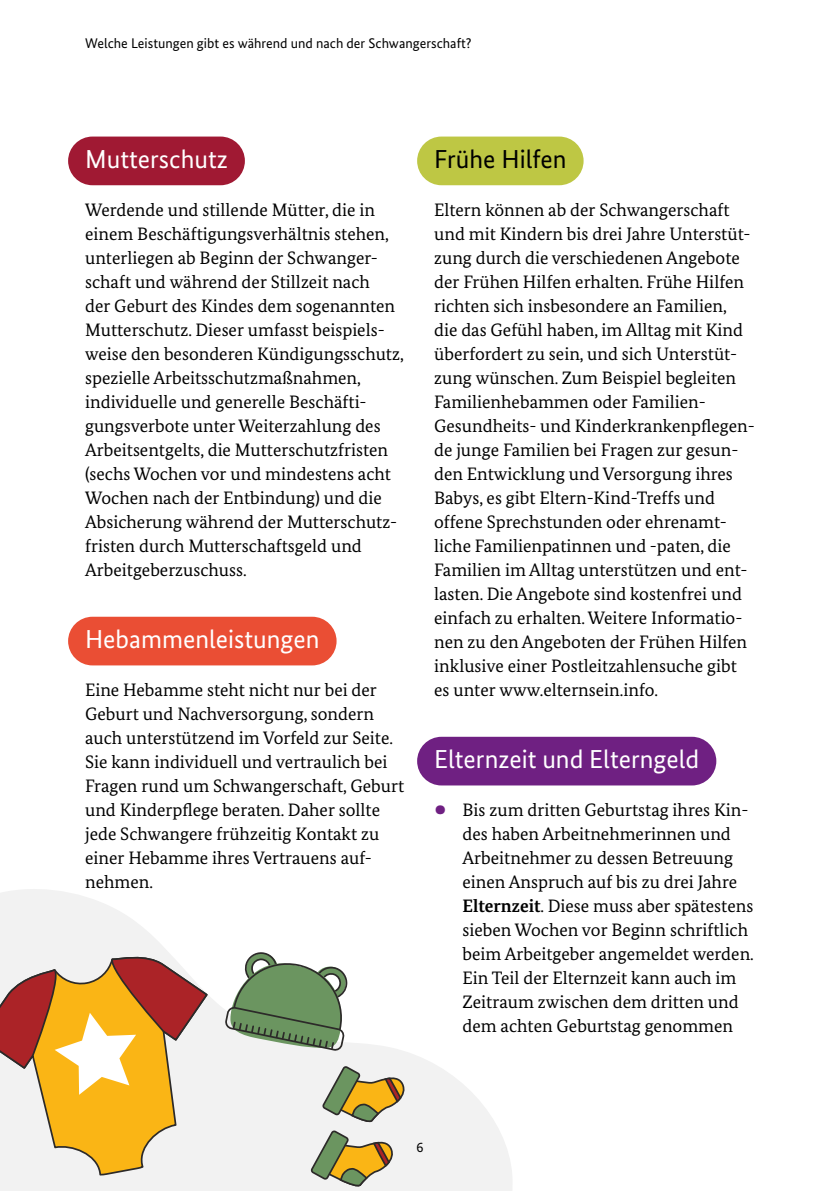
<style>
.page{position:relative;width:840px;height:1191px;background:#fff}
.page>*{position:absolute;margin:0;border:0;box-sizing:border-box;transform-origin:0 0}
.NCD_23_B-HL_H2-viol-Head_1Z{font:26px "Bundes Sans";color:#fff}
.NCD_23_B-HL_H2-rot-Head_1Z{font:26px "Bundes Sans";color:#fff}
.NCD_23_B-HL_H2-hellrot-Head_1Z{font:26px "Bundes Sans";color:#fff}
.NCD_23_B-HL_H2-gruen-Head_1Z{font:26px "Bundes Sans";color:#000}
.P_Fließtext_Serif_9pt{font:18px/24px "Bundes Serif";color:#000}
.t1{font:14px "Bundes Sans";color:#000}
.s1{font-family:"Bundes Sans";font-weight:700;font-size:32px;color:#6f2082}
.s2{font-weight:700}
</style>
<div class="page">
<svg style="left:0;top:889px;width:512px;height:302px"></svg>
<div style="left:68px;top:137px;width:177px;height:48px;background:#a01933;border-radius:24px"></div>
<div style="left:68px;top:617px;width:268px;height:48px;background:#ea4e34;border-radius:24px"></div>
<div style="left:417px;top:137px;width:166px;height:48px;background:#bec744;border-radius:24px"></div>
<div style="left:417px;top:737px;width:299px;height:48px;background:#6f2082;border-radius:24px"></div>
<svg style="left:0;top:1094px;width:209px;height:82px"></svg>
<svg style="left:0;top:950px;width:209px;height:144px"></svg>
<svg style="left:225px;top:951px;width:123px;height:100px"></svg>
<svg style="left:309px;top:1064px;width:99px;height:125px"></svg>
<p class="t1" style="left:85px;top:35px;width:388px">Welche Leistungen gibt es während und nach der Schwangerschaft?</p>
<h2 class="NCD_23_B-HL_H2-hellrot-Head_1Z" style="left:85px;top:143px;width:144px">Mutterschutz</h2>
<p class="P_Fließtext_Serif_9pt" style="left:85px;top:198px;width:320px">Werdende und stillende Mütter, die in einem Beschäftigungsverhältnis stehen, unterliegen ab Beginn der Schwanger&shy;schaft und während der Stillzeit nach<br>der Geburt des Kindes dem sogenannten Mutterschutz. Dieser umfasst beispiels&shy;weise den besonderen Kündigungsschutz, spezielle Arbeitsschutzmaßnahmen, individuelle und generelle Beschäfti&shy;gungsverbote unter Weiterzahlung des Arbeitsentgelts, die Mutterschutzfristen (sechs Wochen vor und mindestens acht Wochen nach der Entbindung) und die Absicherung während der Mutterschutz&shy;fristen durch Mutterschaftsgeld und Arbeitgeberzuschuss.</p>
<h2 class="NCD_23_B-HL_H2-rot-Head_1Z" style="left:85px;top:623px;width:236px">Hebammenleistungen</h2>
<p class="P_Fließtext_Serif_9pt" style="left:85px;top:678px;width:320px">Eine Hebamme steht nicht nur bei der Geburt und Nachversorgung, sondern auch unterstützend im Vorfeld zur Seite.<br>Sie kann individuell und vertraulich bei Fragen rund um Schwangerschaft, Geburt und Kinderpflege beraten. Daher sollte jede Schwangere frühzeitig Kontakt zu einer Hebamme ihres Vertrauens auf&shy;nehmen.</p>
<h2 class="NCD_23_B-HL_H2-gruen-Head_1Z" style="left:434px;top:143px;width:134px">Frühe Hilfen</h2>
<p class="P_Fließtext_Serif_9pt" style="left:434px;top:198px;width:322px">Eltern können ab der Schwangerschaft und mit Kindern bis drei Jahre Unterstüt&shy;zung durch die verschiedenen Angebote der Frühen Hilfen erhalten. Frühe Hilfen richten sich insbesondere an Familien, die das Gefühl haben, im Alltag mit Kind überfordert zu sein, und sich Unterstüt&shy;zung wünschen. Zum Beispiel begleiten Familienhebammen oder Familien-Gesundheits- und Kinderkrankenpflegen&shy;de junge Familien bei Fragen zur gesun&shy;den Entwicklung und Versorgung ihres Babys, es gibt Eltern-Kind-Treffs und offene Sprechstunden oder ehrenamt&shy;liche Familienpatinnen und -paten, die Familien im Alltag unterstützen und ent&shy;lasten. Die Angebote sind kostenfrei und einfach zu erhalten. Weitere Informatio&shy;nen zu den Angeboten der Frühen Hilfen inklusive einer Postleitzahlensuche gibt es unter www.elternsein.info.</p>
<h2 class="NCD_23_B-HL_H2-viol-Head_1Z" style="left:434px;top:743px;width:266px">Elternzeit und Elterngeld</h2>
<p class="P_Fließtext_Serif_9pt" style="left:462px;top:798px;width:292px;text-indent:-28px"><span class="s1">•</span> Bis zum dritten Geburtstag ihres Kin&shy;des haben Arbeitnehmerinnen und Arbeitnehmer zu dessen Betreuung einen Anspruch auf bis zu drei Jahre <span class="s2">Elternzeit</span>. Diese muss aber spätestens sieben Wochen vor Beginn schriftlich beim Arbeitgeber angemeldet werden.<br>Ein Teil der Elternzeit kann auch im Zeitraum zwischen dem dritten und dem achten Geburtstag genommen</p>
<p class="t1" style="left:416px;top:1139px;width:8px">6</p>
</div>
